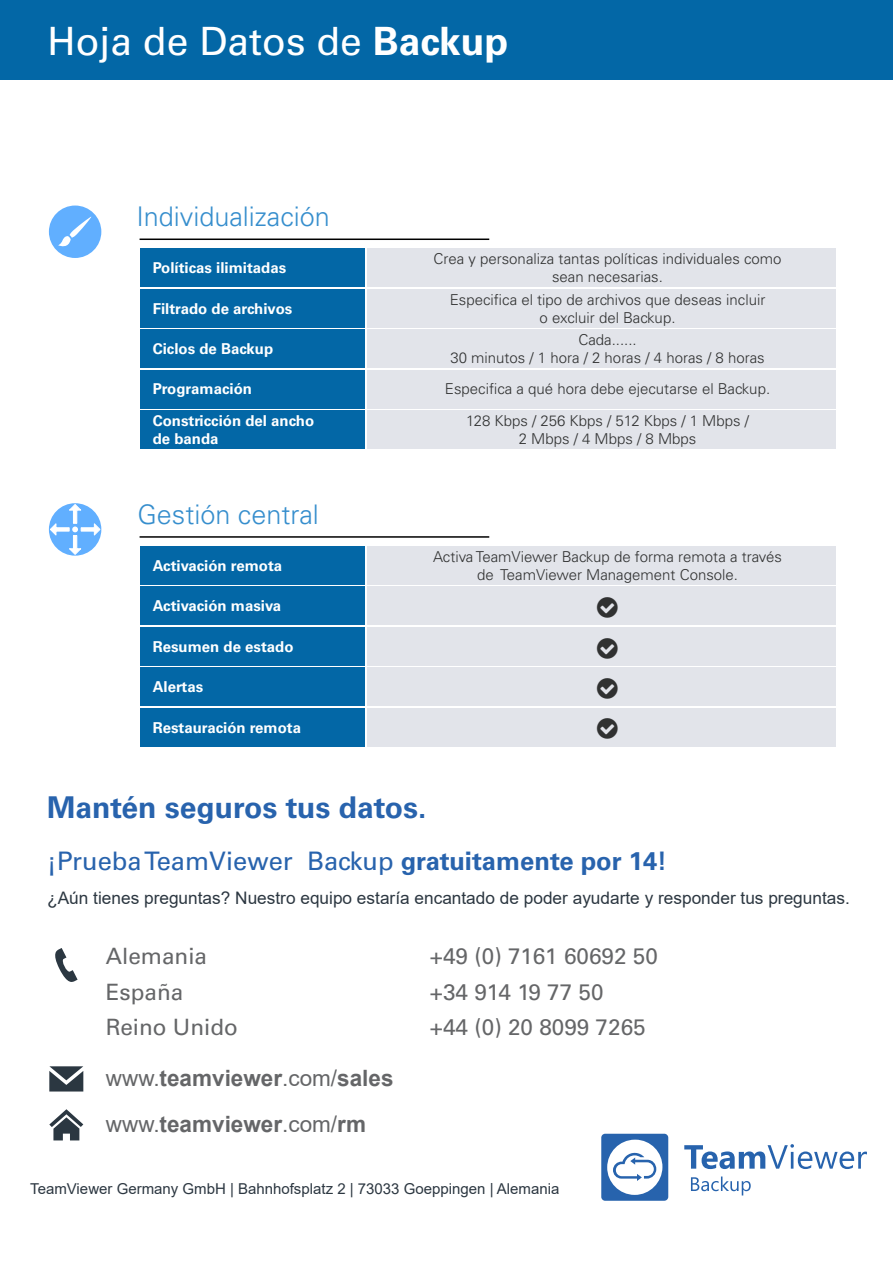
<style>
.page{position:relative;width:893px;height:1263px;background:#fff}
.page>*{position:absolute;margin:0;border:0;box-sizing:border-box;transform-origin:0 0}
.t1{font:39px "Univers LT Std";color:#fff}
.t2{font:700 30px "Univers LT Std";color:#2863ad}
.t3{font:300 27px "Univers LT Std";color:#368ecd}
.t4{font:25.5px "Univers LT Std";color:#2863ad}
.t5{font:22.5px "Univers LT Std";color:#656668}
.t6{font:700 22.5px/45.9px "Arial";color:#656668}
.t7{font:17.25px "Arial";color:#2c3741}
.t8{font:300 15px/18px "Univers LT Std";color:#303131;text-align:center}
.t9{font:700 15px/18px "Univers LT Std";color:#fff}
.t10{font:15px "Arial";color:#2c3741}
.s1{font-weight:700}
.s2{font-weight:400}
</style>
<div class="page">
<div style="left:367px;top:249px;width:469px;height:38px;background:#e2e4ea"></div>
<div style="left:367px;top:546px;width:469px;height:39px;background:#e2e4ea"></div>
<div style="left:367px;top:289px;width:469px;height:38px;background:#e2e4ea"></div>
<div style="left:367px;top:587px;width:469px;height:38px;background:#e2e4ea"></div>
<div style="left:367px;top:329px;width:469px;height:39px;background:#e2e4ea"></div>
<div style="left:367px;top:627px;width:469px;height:38px;background:#e2e4ea"></div>
<div style="left:367px;top:370px;width:469px;height:38px;background:#e2e4ea"></div>
<div style="left:367px;top:667px;width:469px;height:39px;background:#e2e4ea"></div>
<div style="left:367px;top:410px;width:469px;height:39px;background:#e2e4ea"></div>
<div style="left:367px;top:708px;width:469px;height:38px;background:#e2e4ea"></div>
<hr style="left:140px;top:238px;width:349px;height:2px;background:#000">
<hr style="left:140px;top:536px;width:349px;height:2px;background:#000">
<div style="left:140px;top:249px;width:225px;height:38px;background:#0367a6"></div>
<div style="left:140px;top:546px;width:225px;height:39px;background:#0367a6"></div>
<div style="left:140px;top:289px;width:225px;height:38px;background:#0367a6"></div>
<div style="left:140px;top:587px;width:225px;height:38px;background:#0367a6"></div>
<div style="left:140px;top:329px;width:225px;height:39px;background:#0367a6"></div>
<div style="left:140px;top:627px;width:225px;height:38px;background:#0367a6"></div>
<div style="left:140px;top:370px;width:225px;height:38px;background:#0367a6"></div>
<div style="left:140px;top:667px;width:225px;height:39px;background:#0367a6"></div>
<div style="left:140px;top:410px;width:225px;height:39px;background:#0367a6"></div>
<div style="left:140px;top:708px;width:225px;height:38px;background:#0367a6"></div>
<div style="left:49px;top:206px;width:52px;height:52px;background:#61afff;border-radius:50%"></div>
<svg style="left:58px;top:217px;width:33px;height:30px"></svg>
<svg style="left:49px;top:504px;width:52px;height:51px"></svg>
<svg style="left:55px;top:948px;width:23px;height:34px"></svg>
<svg style="left:49px;top:1066px;width:34px;height:25px"></svg>
<svg style="left:49px;top:1109px;width:34px;height:31px"></svg>
<svg style="left:691px;top:1176px;width:60px;height:19px"></svg>
<svg style="left:684px;top:1144px;width:183px;height:25px"></svg>
<svg style="left:601px;top:1134px;width:67px;height:67px"></svg>
<div style="left:0;top:0;width:893px;height:79px;background:#0367a6"></div>
<h1 class="t1" style="left:48px;top:18px;width:462px">Hoja de Datos de <span class="s1">Backup</span></h1>
<h3 class="t3" style="left:136px;top:200px;width:195px">Individualización</h3>
<p class="t9" style="left:153px;top:259px;width:135px">Políticas ilimitadas</p>
<p class="t9" style="left:153px;top:299px;width:141px">Filtrado de archivos</p>
<p class="t9" style="left:153px;top:340px;width:122px">Ciclos de Backup</p>
<p class="t9" style="left:153px;top:380px;width:101px">Programación</p>
<p class="t9" style="left:153px;top:412px;width:163px">Constricción del ancho de banda</p>
<h3 class="t3" style="left:137px;top:498px;width:183px">Gestión central</h3>
<p class="t9" style="left:153px;top:557px;width:131px">Activación remota</p>
<p class="t9" style="left:153px;top:597px;width:130px">Activación masiva</p>
<p class="t9" style="left:153px;top:637px;width:142px">Resumen de estado</p>
<p class="t9" style="left:153px;top:678px;width:52px">Alertas</p>
<p class="t9" style="left:153px;top:718px;width:150px">Restauración remota</p>
<p class="t8" style="left:433px;top:250px;width:350px">Crea y personaliza tantas políticas individuales como sean necesarias.</p>
<p class="t8" style="left:450px;top:290px;width:317px">Especifica el tipo de archivos que deseas incluir o excluir del Backup.</p>
<p class="t8" style="left:450px;top:331px;width:316px">Cada......<br>30 minutos / 1 hora / 2 horas / 4 horas / 8 horas</p>
<p class="t8" style="left:445px;top:373px;width:327px;line-height:31.3px">Especifica a qué hora debe ejecutarse el Backup.<br>128 Kbps / 256 Kbps / 512 Kbps / 1 Mbps /</p>
<p class="t8" style="left:519px;top:429px;width:179px">2 Mbps / 4 Mbps / 8 Mbps</p>
<p class="t8" style="left:433px;top:548px;width:350px">Activa TeamViewer Backup de forma remota a través de TeamViewer Management Console.</p>
<h2 class="t2" style="left:47px;top:790px;width:381px">Mantén seguros tus datos.</h2>
<h3 class="t4" style="left:47px;top:846px;width:621px">¡Prueba TeamViewer Backup <span class="s1">gratuitamente por 14!</span></h3>
<p class="t7" style="left:47px;top:886px;width:804px">¿Aún tienes preguntas? Nuestro equipo estaría encantado de poder ayudarte y responder tus preguntas.</p>
<h3 class="t5" style="left:106px;top:943px;width:103px">Alemania</h3>
<h3 class="t5" style="left:430px;top:943px;width:229px">+49 (0) 7161 60692 50</h3>
<h3 class="t5" style="left:106px;top:978px;width:79px">España</h3>
<h3 class="t5" style="left:430px;top:978px;width:175px">+34 914 19 77 50</h3>
<h3 class="t5" style="left:106px;top:1014px;width:134px">Reino Unido</h3>
<h3 class="t5" style="left:430px;top:1014px;width:217px">+44 (0) 20 8099 7265</h3>
<h3 class="t6" style="left:106px;top:1056px;width:289px"><span class="s2">www.</span>teamviewer<span class="s2">.com/</span>sales <span class="s2">www.</span>teamviewer<span class="s2">.com/</span>rm</h3>
<p class="t10" style="left:30px;top:1178px;width:531px">TeamViewer Germany GmbH | Bahnhofsplatz 2 | 73033 Goeppingen | Alemania</p>
</div>
